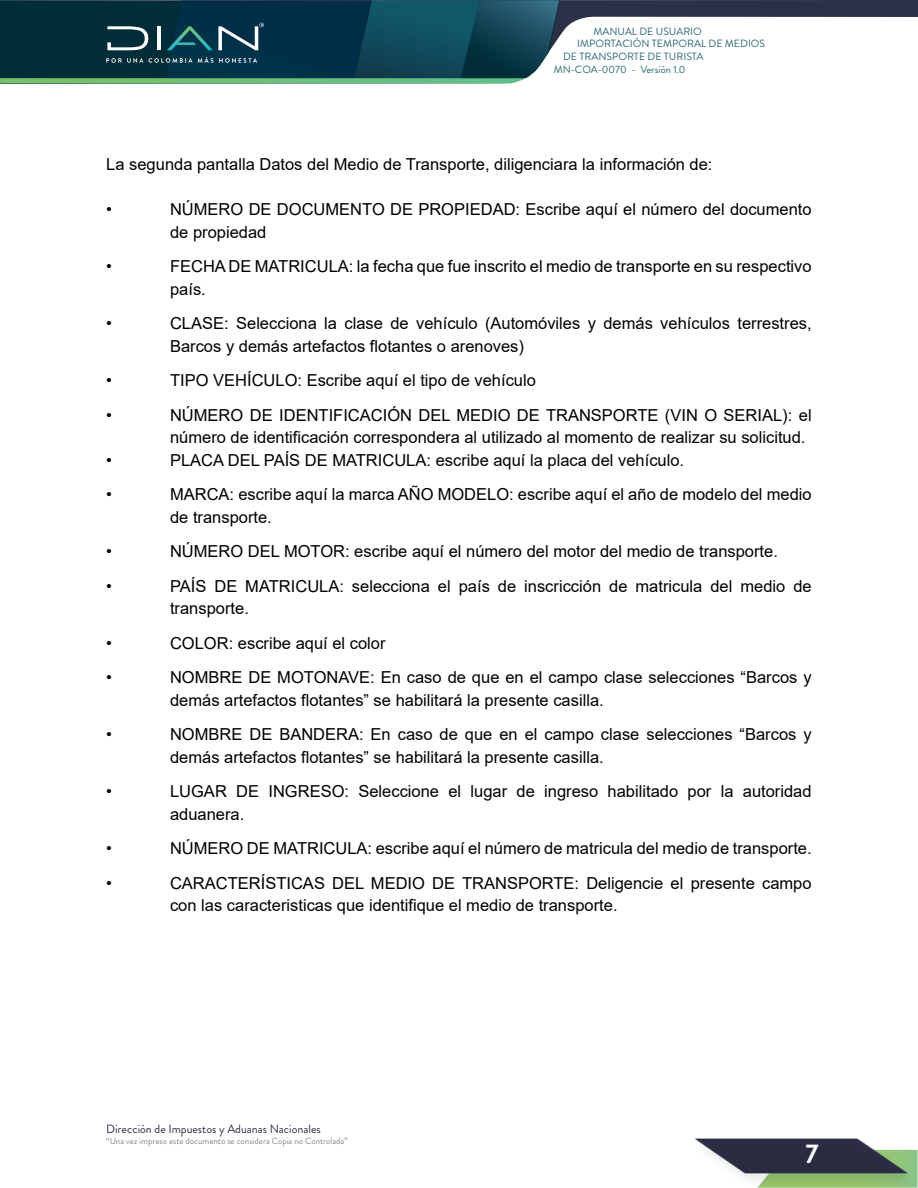
<style>
.page{position:relative;width:918px;height:1188px;background:#fff}
.page>*{position:absolute;margin:0;border:0;box-sizing:border-box;transform-origin:0 0}
.t1{font:700 27px "Brandon Grotesque";color:#fff}
.t2{font:16.5px/22.5px "Arial";color:#000}
.t3{font:12px "Brandon Grotesque";color:#2b3046}
.t4{font:10.5px "Brandon Grotesque";color:#296570}
.t5{font:9px "Brandon Grotesque";color:#87878a}
</style>
<div class="page">
<img style="left:694px;top:1138px;width:224px;height:50px">
<svg style="left:0;top:0;width:918px;height:84px"></svg>
<div style="left:0;top:0;width:560px;height:78px;background:#002d38"></div>
<img style="left:182px;top:0;width:172px;height:1px">
<div style="left:167px;top:1px;width:187px;height:77px;background:#002e48"></div>
<img style="left:0;top:78px;width:524px;height:5px">
<img style="left:167px;top:78px;width:187px;height:1px">
<img style="left:481px;top:0;width:78px;height:78px">
<img style="left:461px;top:78px;width:42px;height:1px">
<svg style="left:354px;top:0;width:127px;height:79px;background:#0f4a5a"></svg>
<svg style="left:106px;top:58px;width:37px;height:5px"></svg>
<svg style="left:149px;top:57px;width:64px;height:6px"></svg>
<svg style="left:219px;top:58px;width:38px;height:5px"></svg>
<svg style="left:107px;top:26px;width:41px;height:24px"></svg>
<hr style="left:157px;top:26px;width:3px;height:24px;background:#fff">
<svg style="left:167px;top:23px;width:97px;height:27px;background:#235464"></svg>
<p class="t4" style="left:593px;top:24px;width:110px">MANUAL DE USUARIO</p>
<p class="t4" style="left:577px;top:37px;width:190px">IMPORTACIÓN TEMPORAL DE MEDIOS</p>
<p class="t4" style="left:563px;top:49px;width:142px">DE TRANSPORTE DE TURISTA</p>
<p class="t4" style="left:554px;top:62px;width:133px">MN-COA-0070 - Versión 1.0</p>
<p class="t2" style="left:106px;top:153px;width:608px">La segunda pantalla Datos del Medio de Transporte, diligenciara la información de:</p>
<p class="t2" style="left:106px;top:198px;width:7px">•</p>
<p class="t2" style="left:170px;top:198px;width:643px">NÚMERO DE DOCUMENTO DE PROPIEDAD: Escribe aquí el número del documento de propiedad</p>
<p class="t2" style="left:106px;top:255px;width:7px">•</p>
<p class="t2" style="left:170px;top:255px;width:643px">FECHA DE MATRICULA: la fecha que fue inscrito el medio de transporte en su respectivo país.</p>
<p class="t2" style="left:106px;top:312px;width:7px">•</p>
<p class="t2" style="left:170px;top:312px;width:643px">CLASE: Selecciona la clase de vehículo (Automóviles y demás vehículos terrestres,<br>Barcos y demás artefactos flotantes o arenoves)</p>
<p class="t2" style="left:106px;top:369px;width:7px">•</p>
<p class="t2" style="left:170px;top:369px;width:367px">TIPO VEHÍCULO: Escribe aquí el tipo de vehículo</p>
<p class="t2" style="left:106px;top:404px;width:7px">•</p>
<p class="t2" style="left:170px;top:404px;width:643px">NÚMERO DE IDENTIFICACIÓN DEL MEDIO DE TRANSPORTE (VIN O SERIAL): el número de identificación correspondera al utilizado al momento de realizar su solicitud.</p>
<p class="t2" style="left:106px;top:449px;width:7px">•</p>
<p class="t2" style="left:170px;top:449px;width:516px">PLACA DEL PAÍS DE MATRICULA: escribe aquí la placa del vehículo.</p>
<p class="t2" style="left:106px;top:483px;width:7px">•</p>
<p class="t2" style="left:170px;top:483px;width:643px">MARCA: escribe aquí la marca AÑO MODELO: escribe aquí el año de modelo del medio de transporte.</p>
<p class="t2" style="left:106px;top:540px;width:7px">•</p>
<p class="t2" style="left:170px;top:540px;width:609px">NÚMERO DEL MOTOR: escribe aquí el número del motor del medio de transporte.</p>
<p class="t2" style="left:106px;top:575px;width:7px">•</p>
<p class="t2" style="left:170px;top:575px;width:643px">PAÍS DE MATRICULA: selecciona el país de inscricción de matricula del medio de transporte.</p>
<p class="t2" style="left:106px;top:632px;width:7px">•</p>
<p class="t2" style="left:170px;top:632px;width:217px">COLOR: escribe aquí el color</p>
<p class="t2" style="left:106px;top:666px;width:7px">•</p>
<p class="t2" style="left:170px;top:666px;width:643px">NOMBRE DE MOTONAVE: En caso de que en el campo clase selecciones “Barcos y demás artefactos flotantes” se habilitará la presente casilla.</p>
<p class="t2" style="left:106px;top:723px;width:7px">•</p>
<p class="t2" style="left:170px;top:723px;width:643px">NOMBRE DE BANDERA: En caso de que en el campo clase selecciones “Barcos y demás artefactos flotantes” se habilitará la presente casilla.</p>
<p class="t2" style="left:106px;top:780px;width:7px">•</p>
<p class="t2" style="left:170px;top:780px;width:643px">LUGAR DE INGRESO: Seleccione el lugar de ingreso habilitado por la autoridad aduanera.</p>
<p class="t2" style="left:106px;top:837px;width:7px">•</p>
<p class="t2" style="left:170px;top:837px;width:643px">NÚMERO DE MATRICULA: escribe aquí el número de matricula del medio de transporte.</p>
<p class="t2" style="left:106px;top:872px;width:7px">•</p>
<p class="t2" style="left:170px;top:872px;width:643px">CARACTERÍSTICAS DEL MEDIO DE TRANSPORTE: Deligencie el presente campo con las caracteristicas que identifique el medio de transporte.</p>
<p class="t3" style="left:106px;top:1120px;width:216px">Dirección de Impuestos y Aduanas Nacionales</p>
<p class="t5" style="left:106px;top:1135px;width:243px">“Una vez impreso este documento se considera Copia no Controlada”</p>
<h1 class="t1" style="left:806px;top:1135px;width:15px">7</h1>
</div>
